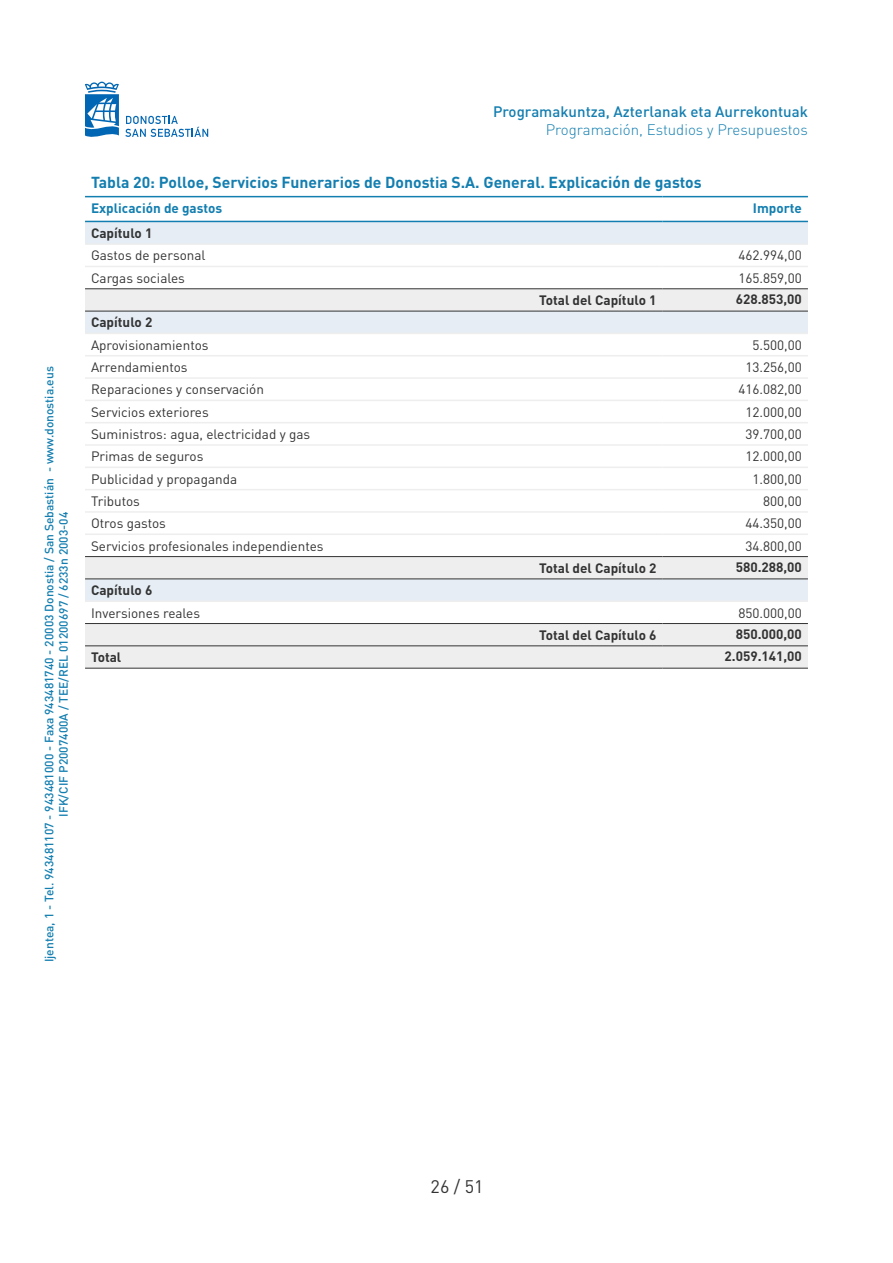
<style>
.page{position:relative;width:893px;height:1263px;background:#fff}
.page>*{position:absolute;margin:0;border:0;box-sizing:border-box;transform-origin:0 0}
.t1{font:18px "DIN Pro";color:#333}
.t2{font:700 15.75px "DIN Pro";color:#137eb0}
.t3{font:500 15px "DIN Pro";color:#137eb0}
.t4{font:300 15px "DIN Pro";color:#137eb0}
.body_datos{font:13.5px "DIN Pro";color:#333}
.footer_datos{font:700 13.5px "DIN Pro";color:#333}
.body_cat_bilingual_s{font:700 13.5px "DIN Pro";color:#333}
.header_cat_bilingual{font:700 13.5px "DIN Pro";color:#137eb0}
.header_datos{font:700 13.5px "DIN Pro";color:#137eb0}
.t5{font:500 12px/14.4px "DIN Pro";color:#137eb0;text-align:center}
</style>
<div class="page">
<svg style="left:125px;top:116px;width:83px;height:21px"></svg>
<svg style="left:85px;top:82px;width:34px;height:55px"></svg>
<div style="left:85px;top:222px;width:723px;height:21px;background:#e6edf5"></div>
<svg style="left:85px;top:289px;width:723px;height:379px"></svg>
<hr style="left:85px;top:266px;width:577px;height:1px;background:#eee">
<hr style="left:662px;top:266px;width:146px;height:1px;background:#eee">
<hr style="left:85px;top:422px;width:577px;height:1px;background:#eee">
<hr style="left:662px;top:422px;width:146px;height:1px;background:#eee">
<hr style="left:85px;top:444px;width:577px;height:2px;background:#eee">
<hr style="left:662px;top:444px;width:146px;height:2px;background:#eee">
<hr style="left:85px;top:467px;width:577px;height:1px;background:#eee">
<hr style="left:662px;top:467px;width:146px;height:1px;background:#eee">
<hr style="left:85px;top:221px;width:577px;height:1px;background:#137eb0">
<hr style="left:662px;top:221px;width:146px;height:1px;background:#137eb0">
<hr style="left:85px;top:355px;width:577px;height:1px;background:#eee">
<hr style="left:662px;top:355px;width:146px;height:1px;background:#eee">
<hr style="left:85px;top:377px;width:577px;height:2px;background:#eee">
<hr style="left:662px;top:377px;width:146px;height:2px;background:#eee">
<hr style="left:85px;top:400px;width:577px;height:1px;background:#eee">
<hr style="left:662px;top:400px;width:146px;height:1px;background:#eee">
<hr style="left:85px;top:243px;width:577px;height:2px;background:#eee">
<hr style="left:662px;top:243px;width:146px;height:2px;background:#eee">
<hr style="left:85px;top:288px;width:577px;height:1px;background:#333">
<hr style="left:662px;top:288px;width:146px;height:1px;background:#333">
<hr style="left:85px;top:311px;width:577px;height:1px;background:#333">
<hr style="left:662px;top:311px;width:146px;height:1px;background:#333">
<hr style="left:85px;top:333px;width:577px;height:1px;background:#eee">
<hr style="left:662px;top:333px;width:146px;height:1px;background:#eee">
<hr style="left:85px;top:489px;width:577px;height:1px;background:#eee">
<hr style="left:662px;top:489px;width:146px;height:1px;background:#eee">
<hr style="left:85px;top:511px;width:577px;height:2px;background:#eee">
<hr style="left:662px;top:511px;width:146px;height:2px;background:#eee">
<hr style="left:85px;top:533px;width:577px;height:2px;background:#eee">
<hr style="left:662px;top:533px;width:146px;height:2px;background:#eee">
<hr style="left:85px;top:556px;width:577px;height:1px;background:#333">
<hr style="left:662px;top:556px;width:146px;height:1px;background:#333">
<hr style="left:85px;top:578px;width:577px;height:1px;background:#333">
<hr style="left:662px;top:578px;width:146px;height:1px;background:#333">
<hr style="left:85px;top:600px;width:577px;height:2px;background:#eee">
<hr style="left:662px;top:600px;width:146px;height:2px;background:#eee">
<hr style="left:85px;top:623px;width:577px;height:1px;background:#333">
<hr style="left:662px;top:623px;width:146px;height:1px;background:#333">
<hr style="left:85px;top:645px;width:577px;height:1px;background:#333">
<hr style="left:85px;top:668px;width:577px;height:1px;background:#333">
<hr style="left:662px;top:645px;width:146px;height:1px;background:#333">
<hr style="left:662px;top:668px;width:146px;height:1px;background:#333">
<hr style="left:85px;top:196px;width:577px;height:1px;background:#137eb0">
<hr style="left:662px;top:196px;width:146px;height:1px;background:#137eb0">
<p class="t5" style="left:41px;top:962px;width:597px;rotate:-90deg">Ijentea, 1 - Tel. 943481107 - 943481000 - Faxa 943481740 - 20003 Donostia / San Sebastián - www.donostia.eus<br>IFK/CIF P2007400A / TEE/REL 01200697 / 6233n 2003-04</p>
<p class="t3" style="left:493px;top:100px;width:316px">Programakuntza, Azterlanak eta Aurrekontuak</p>
<p class="t4" style="left:546px;top:118px;width:264px">Programación, Estudios y Presupuestos</p>
<p class="t2" style="left:91px;top:169px;width:612px">Tabla 20: Polloe, Servicios Funerarios de Donostia S.A. General. Explicación de gastos</p>
<p class="header_cat_bilingual" style="left:91px;top:197px;width:133px">Explicación de gastos</p>
<p class="header_datos" style="left:753px;top:197px;width:51px">Importe</p>
<p class="body_cat_bilingual_s" style="left:91px;top:222px;width:63px">Capítulo 1</p>
<p class="body_datos" style="left:91px;top:246px;width:116px">Gastos de personal</p>
<p class="body_datos" style="left:738px;top:246px;width:65px">462.994,00</p>
<p class="body_datos" style="left:91px;top:269px;width:95px">Cargas sociales</p>
<p class="body_datos" style="left:738px;top:269px;width:65px">165.859,00</p>
<p class="footer_datos" style="left:539px;top:289px;width:119px">Total del Capítulo 1</p>
<p class="footer_datos" style="left:736px;top:288px;width:68px">628.853,00</p>
<p class="body_cat_bilingual_s" style="left:91px;top:311px;width:63px">Capítulo 2</p>
<p class="body_datos" style="left:91px;top:336px;width:119px">Aprovisionamientos</p>
<p class="body_datos" style="left:752px;top:336px;width:51px">5.500,00</p>
<p class="body_datos" style="left:91px;top:358px;width:98px">Arrendamientos</p>
<p class="body_datos" style="left:745px;top:358px;width:58px">13.256,00</p>
<p class="body_datos" style="left:91px;top:380px;width:174px">Reparaciones y conservación</p>
<p class="body_datos" style="left:738px;top:380px;width:65px">416.082,00</p>
<p class="body_datos" style="left:91px;top:403px;width:119px">Servicios exteriores</p>
<p class="body_datos" style="left:745px;top:403px;width:58px">12.000,00</p>
<p class="body_datos" style="left:91px;top:425px;width:221px">Suministros: agua, electricidad y gas</p>
<p class="body_datos" style="left:745px;top:425px;width:58px">39.700,00</p>
<p class="body_datos" style="left:91px;top:447px;width:114px">Primas de seguros</p>
<p class="body_datos" style="left:745px;top:447px;width:58px">12.000,00</p>
<p class="body_datos" style="left:91px;top:470px;width:148px">Publicidad y propaganda</p>
<p class="body_datos" style="left:752px;top:470px;width:51px">1.800,00</p>
<p class="body_datos" style="left:91px;top:492px;width:50px">Tributos</p>
<p class="body_datos" style="left:763px;top:492px;width:40px">800,00</p>
<p class="body_datos" style="left:91px;top:514px;width:76px">Otros gastos</p>
<p class="body_datos" style="left:745px;top:514px;width:58px">44.350,00</p>
<p class="body_datos" style="left:91px;top:536px;width:234px">Servicios profesionales independientes</p>
<p class="body_datos" style="left:745px;top:536px;width:58px">34.800,00</p>
<p class="footer_datos" style="left:539px;top:557px;width:119px">Total del Capítulo 2</p>
<p class="footer_datos" style="left:736px;top:556px;width:68px">580.288,00</p>
<p class="body_cat_bilingual_s" style="left:91px;top:579px;width:63px">Capítulo 6</p>
<p class="body_datos" style="left:91px;top:603px;width:111px">Inversiones reales</p>
<p class="body_datos" style="left:738px;top:603px;width:65px">850.000,00</p>
<p class="footer_datos" style="left:539px;top:624px;width:119px">Total del Capítulo 6</p>
<p class="footer_datos" style="left:736px;top:623px;width:68px">850.000,00</p>
<p class="body_cat_bilingual_s" style="left:91px;top:646px;width:32px">Total</p>
<p class="footer_datos" style="left:724px;top:645px;width:79px">2.059.141,00</p>
<h1 class="t1" style="left:431px;top:1174px;width:54px">26 / 51</h1>
</div>
